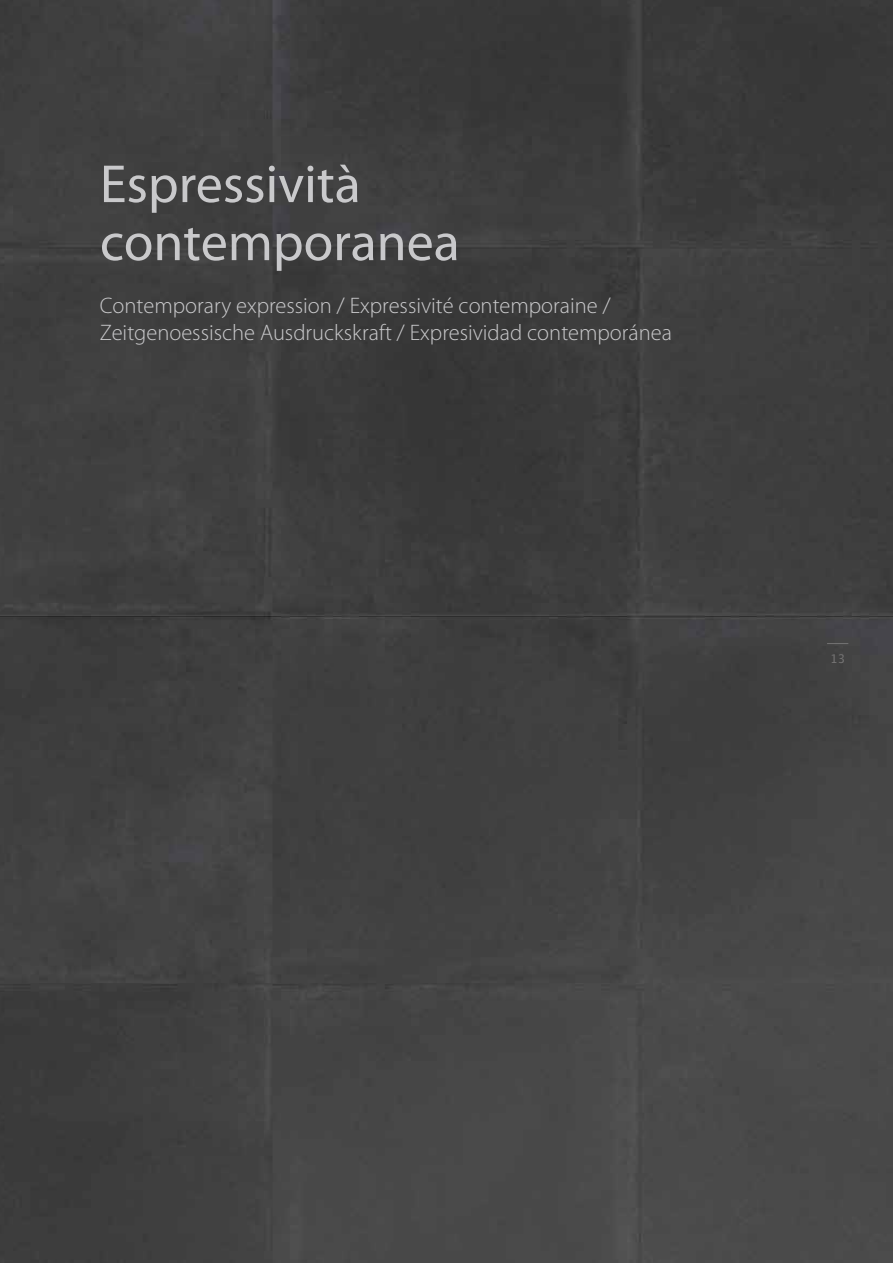
<style>
.page{position:relative;width:893px;height:1263px;background:#fff}
.page>*{position:absolute;margin:0;border:0;box-sizing:border-box;transform-origin:0 0}
.t1{font:54px/58.1px "Myriad Pro";color:#c9c9cb}
.t2{font:300 22.5px/27px "Myriad Pro";color:#c9c9cb}
.t3{font:12px "Lucida Grande";color:#747373}
</style>
<div class="page">
<img style="left:0;top:0;width:893px;height:1263px">
<svg style="left:827px;top:643px;width:21px;height:1px"></svg>
<h1 class="t1" style="left:100px;top:156px;width:361px">Espressività contemporanea</h1>
<p class="t2" style="left:100px;top:292px;width:573px">Contemporary expression / Expressivité contemporaine /<br>Zeitgenoessische Ausdruckskraft / Expresividad contemporánea</p>
<p class="t3" style="left:830px;top:652px;width:17px">13</p>
</div>
